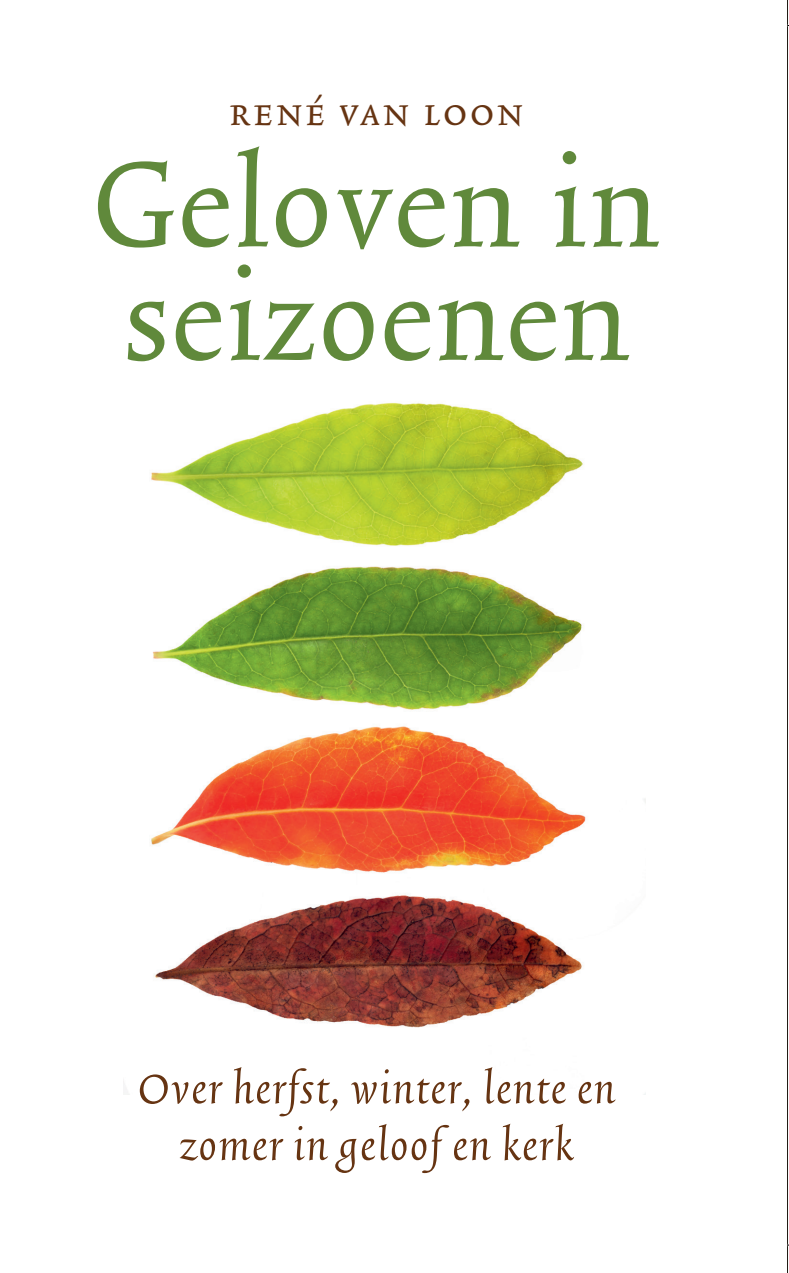
<style>
.page{position:relative;width:789px;height:1273px;background:#fff}
.page>*{position:absolute;margin:0;border:0;box-sizing:border-box;transform-origin:0 0}
.t1{font:144px/113.4px "Trinite No 2 Rom Con";letter-spacing:.02em;color:#60893b}
.t2{font:italic 52px/56.6px "Trinite No 2";letter-spacing:.03em;color:#663412;text-align:center}
.t3{font:44px "Trinite No 2 Rom Con Exp";letter-spacing:.06em;color:#663412}
</style>
<div class="page">
<svg style="left:123px;top:403px;width:523px;height:692px"></svg>
<p class="t3" style="left:229px;top:92px;width:296px">rené van loon</p>
<h1 class="t1" style="left:94px;top:157px;width:567px">Geloven in seizoenen</h1>
<p class="t2" style="left:138px;top:1063px;width:478px">Over herfst, winter, lente en zomer in geloof en kerk</p>
</div>
